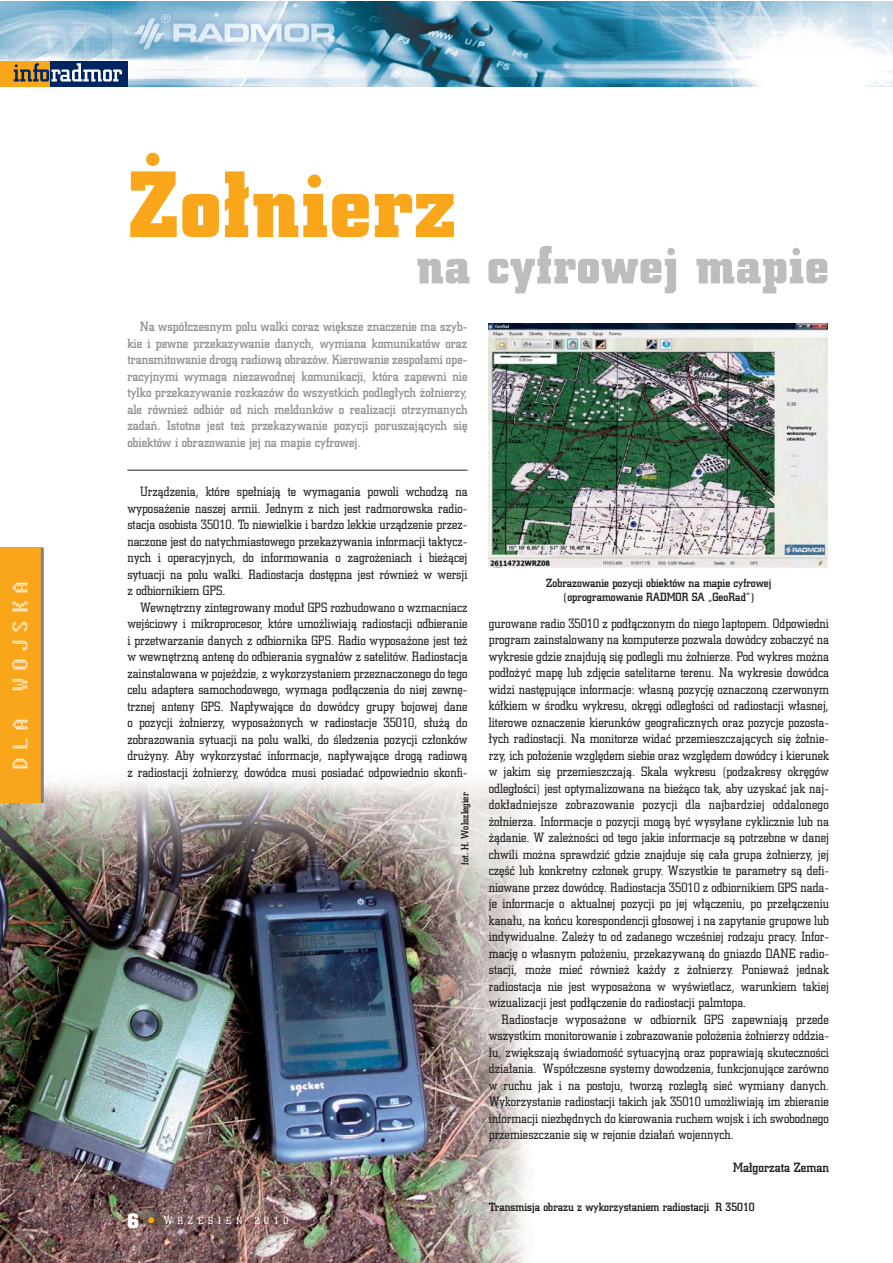
<style>
.page{position:relative;width:893px;height:1263px;background:#fff}
.page>*{position:absolute;margin:0;border:0;box-sizing:border-box;transform-origin:0 0}
.t1{font:700 94.5px "Square Slabserif 711 PL";color:#faa61a}
.t2{font:700 54px "Square Slabserif 711 PL";color:#bbbdbf}
.t3{font:18px "EFN Mobile Dual";letter-spacing:.36em;color:#fff}
.t4{font:300 13.5px/16.5px "Square Slabserif 711 PL";color:#231f20;text-align:justify}
.t5{font:500 13.5px/16.5px "Square Slabserif 711 PL";color:#939598;text-align:justify}
.t6{font:500 13.5px "Square Slabserif 711 PL";color:#231f20}
.t7{font:500 12px/14.4px "Square Slabserif 711 PL";color:#231f20;text-align:center}
.t8{font:500 10.5px "Square Slabserif 711 PL";color:#231f20}
.t9{font:300 10.5px "Square Slabserif 711 PL";letter-spacing:.46em;color:#fff}
.s1{font-weight:700;font-size:21px}
.s2{font-weight:700;font-size:21px;color:#faa61a}
</style>
<div class="page">
<img style="left:0;top:779px;width:530px;height:484px">
<img style="left:0;top:1px;width:893px;height:85px">
<div style="left:0;top:61px;width:127px;height:25px;background:#faa61a"></div>
<div style="left:7px;top:61px;width:120px;height:25px;background:#002561"></div>
<div style="left:7px;top:61px;width:43px;height:25px;background:#faa61a"></div>
<svg style="left:14px;top:63px;width:108px;height:18px"></svg>
<div style="left:0;top:548px;width:42px;height:255px;background:#faa61a"></div>
<hr style="left:41px;top:548px;width:3px;height:255px;background:#808284">
<hr style="left:127px;top:470px;width:341px;height:1px;background:#231f20">
<img style="left:489px;top:323px;width:339px;height:244px">
<h3 class="t3" style="left:13px;top:691px;width:111px;rotate:-90deg">WOJSKA</h3>
<h3 class="t3" style="left:13px;top:769px;width:53px;rotate:-90deg">DLA</h3>
<h1 class="t1" style="left:127px;top:174px;width:331px">˚o∏nierz</h1>
<h2 class="t2" style="left:416px;top:247px;width:414px">na cyfrowej mapie</h2>
<p class="t5" style="left:127px;top:319px;width:342px;text-indent:13px">Na wspó∏czesnym polu walki coraz wi´ksze znaczenie ma szyb&shy;kie i pewne przekazywanie danych, wymiana komunikatów oraz transmitowanie drogà radiowà obrazów. Kierowanie zespo∏ami ope&shy;racyjnymi wymaga niezawodnej komunikacji, która zapewni nie tylko przekazywanie rozkazów do wszystkich podleg∏ych ˝o∏nierzy, ale równie˝ odbiór od nich meldunków o realizacji otrzymanych zadaƒ. Istotne jest te˝ przekazywanie pozycji poruszajàcych si´ obiektów i obrazowanie jej na mapie cyfrowej.</p>
<p class="t4" style="left:127px;top:484px;width:342px;text-indent:13px">Urzàdzenia, które spe∏niajà te wymagania powoli wchodzà na wyposa˝enie naszej armii. Jednym z nich jest radmorowska radio&shy;stacja osobista 35010. To niewielkie i bardzo lekkie urzàdzenie przez&shy;naczone jest do natychmiastowego przekazywania informacji taktycz&shy;nych i operacyjnych, do informowania o zagro˝eniach i bie˝àcej sytuacji na polu walki. Radiostacja dost´pna jest równie˝ w wersji z odbiornikiem GPS.</p>
<p class="t4" style="left:127px;top:600px;width:342px;text-indent:13px">Wewn´trzny zintegrowany modu∏ GPS rozbudowano o wzmacniacz wejÊciowy i mikroprocesor, które umo˝liwiajà radiostacji odbieranie i przetwarzanie danych z odbiornika GPS. Radio wyposa˝one jest te˝ w wewn´trznà anten´ do odbierania sygna∏ów z satelitów. Radiostacja zainstalowana w pojeêdzie, z wykorzystaniem przeznaczonego do tego celu adaptera samochodowego, wymaga pod∏àczenia do niej zewn´- trznej anteny GPS. Nap∏ywajàce do dowódcy grupy bojowej dane o pozycji ˝o∏nierzy, wyposa˝onych w radiostacje 35010, s∏u˝à do zobrazowania sytuacji na polu walki, do Êledzenia pozycji cz∏onków dru˝yny. Aby wykorzystaç informacje, nap∏ywajàce drogà radiowà z radiostacji ˝o∏nierzy, dowódca musi posiadaç odpowiednio skonfi-</p>
<p class="t7" style="left:546px;top:577px;width:227px">Zobrazowanie pozycji obiektów na mapie cyfrowej (oprogramowanie RADMOR SA „GeoRad”)</p>
<p class="t4" style="left:489px;top:616px;width:342px">gurowane radio 35010 z pod∏àczonym do niego laptopem. Odpowiedni program zainstalowany na komputerze pozwala dowódcy zobaczyç na wykresie gdzie znajdujà si´ podlegli mu ˝o∏nierze. Pod wykres mo˝na pod∏o˝yç map´ lub zdj´cie satelitarne terenu. Na wykresie dowódca widzi nast´pujàce informacje: w∏asnà pozycj´ oznaczonà czerwonym kó∏kiem w Êrodku wykresu, okr´gi odleg∏oÊci od radiostacji w∏asnej, literowe oznaczenie kierunków geograficznych oraz pozycje pozosta-∏ych radiostacji. Na monitorze widaç przemieszczajàcych si´ ˝o∏nie&shy;rzy, ich po∏o˝enie wzgl´dem siebie oraz wzgl´dem dowódcy i kierunek w jakim si´ przemieszczajà. Skala wykresu (podzakresy okr´gów odleg∏oÊci) jest optymalizowana na bie˝àco tak, aby uzyskaç jak naj&shy;dok∏adniejsze zobrazowanie pozycji dla najbardziej oddalonego ˝o∏nierza. Informacje o pozycji mogà byç wysy∏ane cyklicznie lub na ˝àdanie. W zale˝noÊci od tego jakie informacje sà potrzebne w danej chwili mo˝na sprawdziç gdzie znajduje si´ ca∏a grupa ˝o∏nierzy, jej cz´Êç lub konkretny cz∏onek grupy. Wszystkie te parametry sà defi&shy;niowane przez dowódc´. Radiostacja 35010 z odbiornikiem GPS nada&shy;je informacje o aktualnej pozycji po jej w∏àczeniu, po prze∏àczeniu kana∏u, na koƒcu korespondencji g∏osowej i na zapytanie grupowe lub indywidualne. Zale˝y to od zadanego wczeÊniej rodzaju pracy. Infor&shy;macj´ o w∏asnym po∏o˝eniu, przekazywanà do gniazdo DANE radio&shy;stacji, mo˝e mieç równie˝ ka˝dy z ˝o∏nierzy. Poniewa˝ jednak radiostacja nie jest wyposa˝ona w wyÊwietlacz, warunkiem takiej wizualizacji jest pod∏àczenie do radiostacji palmtopa.</p>
<p class="t4" style="left:489px;top:1012px;width:342px;text-indent:13px">Radiostacje wyposa˝one w odbiornik GPS zapewniajà przede wszystkim monitorowanie i zobrazowanie po∏o˝enia ˝o∏nierzy oddzia-∏u, zwi´kszajà ÊwiadomoÊç sytuacyjnà oraz poprawiajà skutecznoÊci dzia∏ania. Wspó∏czesne systemy dowodzenia, funkcjonujàce zarówno w ruchu jak i na postoju, tworzà rozleg∏à sieç wymiany danych.<br>Wykorzystanie radiostacji takich jak 35010 umo˝liwiajà im zbieranie informacji niezb´dnych do kierowania ruchem wojsk i ich swobodnego przemieszczanie si´ w rejonie dzia∏aƒ wojennych.</p>
<p class="t6" style="left:733px;top:1163px;width:97px">Ma∏gorzata Zeman</p>
<p class="t8" style="left:461px;top:865px;width:74px;rotate:-90deg">fot. H. Wolszlegier</p>
<p class="t9" style="left:127px;top:1217px;width:162px"><span class="s1">6</span><span class="s2">•</span> WRZESIE¡ 2010</p>
<p class="t7" style="left:489px;top:1200px;width:267px">Transmisja obrazu z wykorzystaniem radiostacji R 35010</p>
</div>
